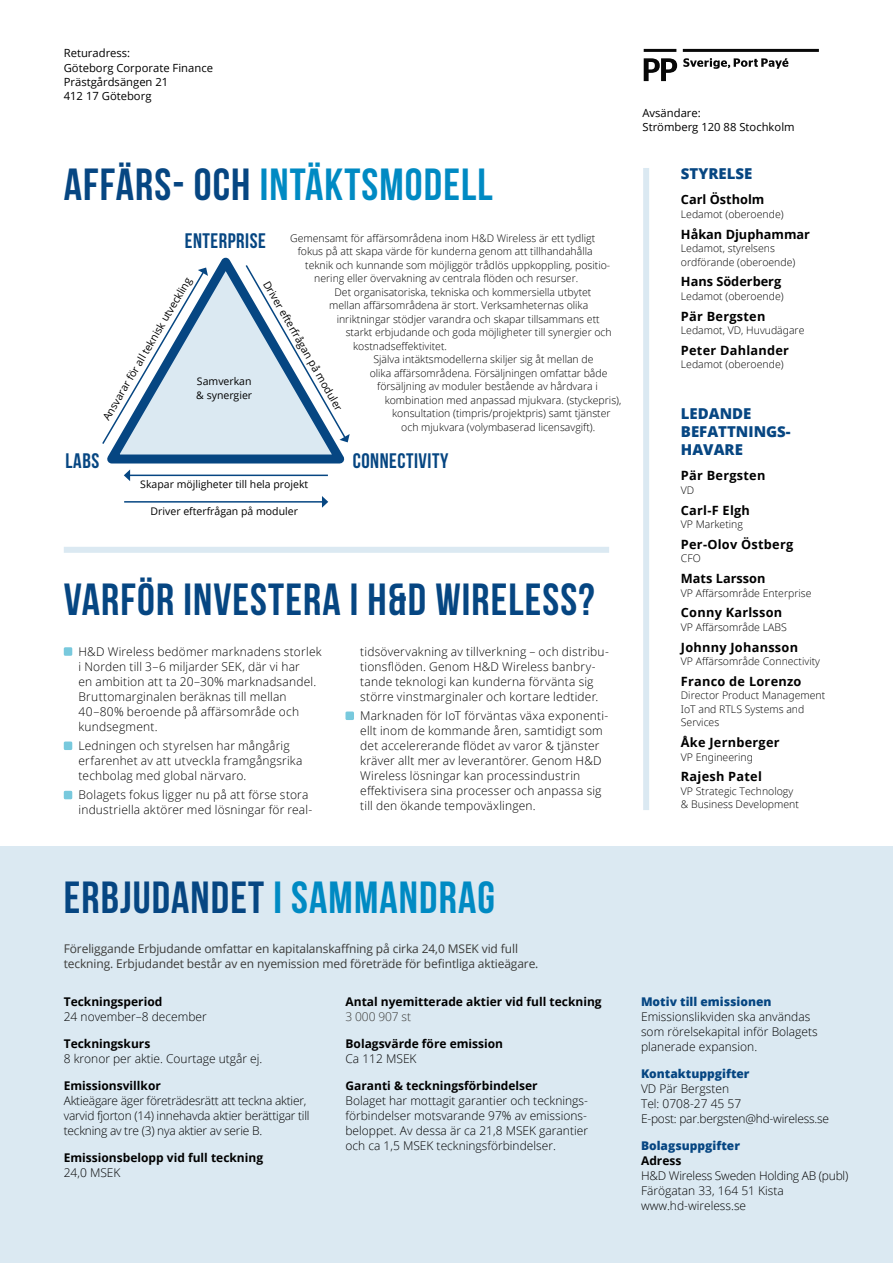
<style>
.page{position:relative;width:893px;height:1263px;background:#fff}
.page>*{position:absolute;margin:0;border:0;box-sizing:border-box;transform-origin:0 0}
.t1{font:45px "Bebas Neue";letter-spacing:.025em;color:#064682}
.t2{font:45px "Bebas Neue";letter-spacing:.025em;color:#008ac3}
.t3{font:21px "Bebas Neue";letter-spacing:.025em;color:#064682}
.t4{font:800 15px/18px "Open Sans";color:#064682}
.t5{font:700 12.75px "Open Sans";letter-spacing:.02em;color:#000}
.t6{font:700 12.75px "Open Sans";color:#000}
.t7{font:300 12px/15px "Open Sans";letter-spacing:.01em;color:#000}
.t8{font:300 12px/15px "Open Sans";letter-spacing:-.02em;color:#000}
.t9{font:700 12px "Open Sans";color:#000}
.t10{font:12px/15px "Open Sans";letter-spacing:-.01em;color:#3c3c3a}
.t11{font:800 12px "Open Sans";color:#064682}
.t12{font:300 12px "Open Sans";letter-spacing:-.01em;color:#3c3c3a}
.t13{font:11.25px/14.2px "Open Sans";color:#000}
.t14{font:300 10.5px/13.5px "Open Sans";color:#000}
.t15{font:10.5px/13.5px "Open Sans";color:#000}
.s1{color:#064682}
.s2{color:#008ac3}
</style>
<div class="page">
<div style="left:0;top:847px;width:893px;height:416px;background:#dbe9f2"></div>
<svg style="left:107px;top:257px;width:238px;height:207px"></svg>
<svg style="left:102px;top:262px;width:248px;height:197px"></svg>
<hr style="left:129px;top:475px;width:199px;height:1px;background:#064682">
<svg style="left:124px;top:469px;width:6px;height:12px"></svg>
<hr style="left:124px;top:501px;width:199px;height:2px;background:#064682">
<svg style="left:322px;top:496px;width:6px;height:12px"></svg>
<div style="left:64px;top:647px;width:8px;height:9px;background:#78c9dd;border-radius:2px"></div>
<div style="left:64px;top:741px;width:8px;height:9px;background:#78c9dd;border-radius:2px"></div>
<div style="left:64px;top:791px;width:8px;height:8px;background:#78c9dd;border-radius:2px"></div>
<div style="left:64px;top:547px;width:545px;height:6px;background:#dbe9f2"></div>
<div style="left:643px;top:168px;width:6px;height:642px;background:#dbe9f2"></div>
<div style="left:345px;top:711px;width:9px;height:9px;background:#78c9dd;border-radius:2px"></div>
<hr style="left:644px;top:49px;width:32px;height:3px;background:#080808">
<hr style="left:683px;top:49px;width:136px;height:3px;background:#080808">
<svg style="left:683px;top:58px;width:105px;height:11px"></svg>
<svg style="left:644px;top:58px;width:33px;height:23px"></svg>
<p class="t13" style="left:64px;top:46px;width:151px">Returadress:<br>Göteborg Corporate Finance<br>Prästgårdsängen 21<br>412 17 Göteborg</p>
<h1 class="t2" style="left:64px;top:159px;width:430px"><span class="s1">AFFÄRS- OCH</span> INTÄKTSMODELL</h1>
<p class="t14" style="left:290px;top:231px;width:307px">Gemensamt för affärsområdena inom H&amp;D Wireless är ett tydligt</p>
<p class="t14" style="left:298px;top:245px;width:296px">fokus på att skapa värde för kunderna genom att tillhandahålla</p>
<p class="t14" style="left:305px;top:258px;width:306px">teknik och kunnande som möjliggör trådlös uppkoppling, positio-</p>
<p class="t14" style="left:314px;top:272px;width:266px">nering eller övervakning av centrala flöden och resurser.</p>
<p class="t14" style="left:334px;top:285px;width:258px">Det organisatoriska, tekniska och kommersiella utbytet</p>
<p class="t14" style="left:329px;top:299px;width:261px">mellan affärsområdena är stort. Verksamheternas olika</p>
<p class="t14" style="left:337px;top:312px;width:264px">inriktningar stödjer varandra och skapar tillsammans ett</p>
<p class="t14" style="left:346px;top:326px;width:268px">starkt erbjudande och goda möjligheter till synergier och</p>
<p class="t14" style="left:353px;top:339px;width:95px">kostnadseffektivitet.</p>
<p class="t14" style="left:373px;top:353px;width:222px">Själva intäktsmodellerna skiljer sig åt mellan de</p>
<p class="t14" style="left:370px;top:366px;width:239px">olika affärsområdena. Försäljningen omfattar både</p>
<p class="t14" style="left:377px;top:380px;width:222px">försäljning av moduler bestående av hårdvara i</p>
<p class="t14" style="left:385px;top:393px;width:238px">kombination med anpassad mjukvara. (styckepris),</p>
<p class="t14" style="left:392px;top:407px;width:220px">konsultation (timpris/projektpris) samt tjänster</p>
<p class="t14" style="left:401px;top:420px;width:195px">och mjukvara (volymbaserad licensavgift).</p>
<h2 class="t3" style="left:185px;top:229px;width:82px">ENTERPRISE</h2>
<p class="t15" style="left:99px;top:415px;width:165px;rotate:-59deg">Ansvarar för all teknisk utveckling</p>
<p class="t15" style="left:272px;top:278px;width:149px;rotate:60deg">Driver efterfrågan på moduler</p>
<p class="t15" style="left:196px;top:374px;width:57px">Samverkan &amp; synergier</p>
<h2 class="t3" style="left:66px;top:449px;width:35px">LABS</h2>
<h2 class="t3" style="left:353px;top:449px;width:97px">CONNECTIVITY</h2>
<p class="t15" style="left:140px;top:478px;width:169px">Skapar möjligheter till hela projekt</p>
<p class="t15" style="left:151px;top:504px;width:149px">Driver efterfrågan på moduler</p>
<h1 class="t1" style="left:64px;top:574px;width:532px">VARFÖR INVESTERA I H&amp;D WIRELESS?</h1>
<p class="t7" style="left:360px;top:644px;width:250px">tidsövervakning av tillverkning – och distribu&shy;tionsflöden. Genom H&amp;D Wireless banbry&shy;tande teknologi kan kunderna förvänta sig större vinstmarginaler och kortare ledtider.</p>
<p class="t7" style="left:360px;top:708px;width:250px">Marknaden för IoT förväntas växa exponenti&shy;ellt inom de kommande åren, samtidigt som det accelererande flödet av varor &amp; tjänster kräver allt mer av leverantörer. Genom H&amp;D Wireless lösningar kan processindustrin effektivisera sina processer och anpassa sig till den ökande tempoväxlingen.</p>
<p class="t7" style="left:79px;top:644px;width:245px">H&amp;D Wireless bedömer marknadens storlek i Norden till 3–6 miljarder SEK, där vi har<br>en ambition att ta 20–30% marknadsandel.<br>Bruttomarginalen beräknas till mellan 40–80% beroende på affärsområde och kundsegment.</p>
<p class="t7" style="left:79px;top:738px;width:225px">Ledningen och styrelsen har mångårig erfarenhet av att utveckla framgångsrika techbolag med global närvaro.</p>
<p class="t7" style="left:79px;top:787px;width:235px">Bolagets fokus ligger nu på att förse stora industriella aktörer med lösningar för real-</p>
<p class="t13" style="left:642px;top:105px;width:154px">Avsändare:<br>Strömberg 120 88 Stochkolm</p>
<p class="t4" style="left:681px;top:164px;width:73px">STYRELSE</p>
<p class="t6" style="left:681px;top:191px;width:85px">Carl Östholm</p>
<p class="t14" style="left:681px;top:207px;width:104px">Ledamot (oberoende)</p>
<p class="t6" style="left:681px;top:225px;width:131px">Håkan Djuphammar</p>
<p class="t14" style="left:681px;top:241px;width:116px">Ledamot, styrelsens ordförande (oberoende)</p>
<p class="t6" style="left:681px;top:273px;width:102px">Hans Söderberg</p>
<p class="t14" style="left:681px;top:289px;width:104px">Ledamot (oberoende)</p>
<p class="t5" style="left:681px;top:307px;width:86px">Pär Bergsten</p>
<p class="t14" style="left:681px;top:323px;width:125px">Ledamot, VD, Huvudägare</p>
<p class="t5" style="left:681px;top:341px;width:110px">Peter Dahlander</p>
<p class="t14" style="left:681px;top:358px;width:104px">Ledamot (oberoende)</p>
<p class="t4" style="left:681px;top:404px;width:111px">LEDANDE<br>BEFATTNINGS-<br>HAVARE</p>
<p class="t5" style="left:681px;top:467px;width:86px">Pär Bergsten</p>
<p class="t14" style="left:681px;top:483px;width:15px">VD</p>
<p class="t5" style="left:681px;top:501px;width:71px">Carl-F Elgh</p>
<p class="t14" style="left:681px;top:517px;width:64px">VP Marketing</p>
<p class="t5" style="left:681px;top:535px;width:114px">Per-Olov Östberg</p>
<p class="t14" style="left:681px;top:551px;width:21px">CFO</p>
<p class="t6" style="left:681px;top:569px;width:86px">Mats Larsson</p>
<p class="t14" style="left:681px;top:586px;width:132px">VP Affärsområde Enterprise</p>
<p class="t5" style="left:681px;top:604px;width:103px">Conny Karlsson</p>
<p class="t14" style="left:681px;top:620px;width:107px">VP Affärsområde LABS</p>
<p class="t5" style="left:681px;top:638px;width:119px">Johnny Johansson</p>
<p class="t14" style="left:681px;top:654px;width:141px">VP Affärsområde Connectivity</p>
<p class="t5" style="left:681px;top:672px;width:122px">Franco de Lorenzo</p>
<p class="t14" style="left:681px;top:688px;width:146px">Director Product Management<br>IoT and RTLS Systems and<br>Services</p>
<p class="t5" style="left:681px;top:733px;width:100px">Åke Jernberger</p>
<p class="t14" style="left:681px;top:750px;width:74px">VP Engineering</p>
<p class="t5" style="left:681px;top:768px;width:83px">Rajesh Patel</p>
<p class="t14" style="left:681px;top:784px;width:120px">VP Strategic Technology &amp; Business Development</p>
<h1 class="t1" style="left:64px;top:873px;width:433px">ERBJUDANDET <span class="s2">I SAMMANDRAG</span></h1>
<p class="t10" style="left:64px;top:941px;width:476px">Föreliggande Erbjudande omfattar en kapitalanskaffning på cirka 24,0 MSEK vid full teckning. Erbjudandet består av en nyemission med företräde för befintliga aktieägare.</p>
<p class="t9" style="left:64px;top:993px;width:100px">Teckningsperiod</p>
<p class="t7" style="left:64px;top:1009px;width:145px">24 november–8 december</p>
<p class="t9" style="left:64px;top:1035px;width:88px">Teckningskurs</p>
<p class="t7" style="left:64px;top:1051px;width:200px">8 kronor per aktie. Courtage utgår ej.</p>
<p class="t9" style="left:64px;top:1077px;width:99px">Emissionsvillkor</p>
<p class="t8" style="left:64px;top:1093px;width:247px">Aktieägare äger företrädesrätt att teckna aktier, varvid fjorton (14) innehavda aktier berättigar till teckning av tre (3) nya aktier av serie B.</p>
<p class="t9" style="left:64px;top:1149px;width:201px">Emissionsbelopp vid full teckning</p>
<p class="t7" style="left:64px;top:1165px;width:58px">24,0 MSEK</p>
<p class="t9" style="left:345px;top:993px;width:258px">Antal nyemitterade aktier vid full teckning</p>
<p class="t12" style="left:345px;top:1009px;width:67px">3 000 907 st</p>
<p class="t9" style="left:345px;top:1035px;width:159px">Bolagsvärde före emission</p>
<p class="t7" style="left:345px;top:1051px;width:73px">Ca 112 MSEK</p>
<p class="t9" style="left:345px;top:1077px;width:194px">Garanti &amp; teckningsförbindelser</p>
<p class="t7" style="left:345px;top:1093px;width:244px">Bolaget har mottagit garantier och tecknings&shy;förbindelser motsvarande 97% av emissions&shy;beloppet. Av dessa är ca 21,8 MSEK garantier och ca 1,5 MSEK teckningsförbindelser.</p>
<p class="t11" style="left:641px;top:992px;width:132px">Motiv till emissionen</p>
<p class="t7" style="left:641px;top:1008px;width:178px">Emissionslikviden ska användas som rörelsekapital inför Bolagets planerade expansion.</p>
<p class="t11" style="left:641px;top:1064px;width:110px">Kontaktuppgifter</p>
<p class="t8" style="left:641px;top:1080px;width:189px">VD Pär Bergsten<br>Tel: 0708-27 45 57<br>E-post: par.bergsten@hd-wireless.se</p>
<p class="t11" style="left:641px;top:1136px;width:100px">Bolagsuppgifter</p>
<p class="t9" style="left:641px;top:1152px;width:42px">Adress</p>
<p class="t7" style="left:641px;top:1167px;width:209px">H&amp;D Wireless Sweden Holding AB (publ)<br>Färögatan 33, 164 51 Kista www.hd-wireless.se</p>
</div>
